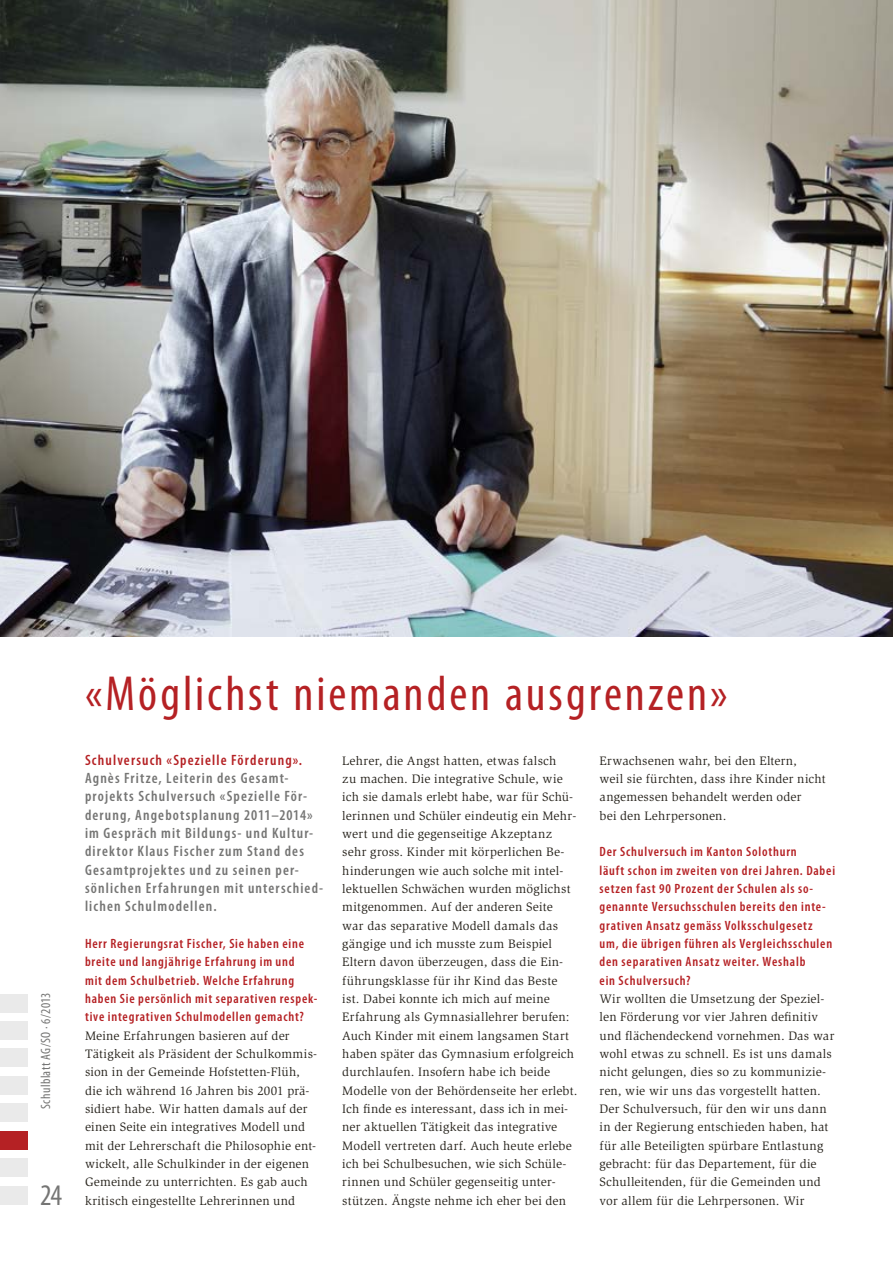
<style>
.page{position:relative;width:893px;height:1263px;background:#fff}
.page>*{position:absolute;margin:0;border:0;box-sizing:border-box;transform-origin:0 0}
.t1{font:condensed 49.5px "Myriad Pro";letter-spacing:.06em;color:#b52124}
.t2{font:condensed 30px "Myriad Pro";color:#757574}
.t3{font:600 condensed 15px/18.3px "Myriad Pro";letter-spacing:.075em;color:#757574}
.t4{font:600 condensed 15px "Myriad Pro";letter-spacing:.075em;color:#b52124}
.t5{font:600 condensed 13.5px/18.3px "Myriad Pro";letter-spacing:.06em;color:#b52124}
.t6{font:condensed 13.5px "Myriad Pro";letter-spacing:.03em;color:#757574}
.t7{font:12.6px/18.3px "Slimbach Std";letter-spacing:.015em;color:#27231c}
</style>
<div class="page">
<div style="left:0;top:1021px;width:28px;height:18px;background:#eaeaea"></div>
<div style="left:0;top:994px;width:28px;height:18px;background:#eaeaea"></div>
<div style="left:0;top:1048px;width:28px;height:19px;background:#eaeaea"></div>
<div style="left:0;top:1076px;width:28px;height:18px;background:#eaeaea"></div>
<div style="left:0;top:1103px;width:28px;height:19px;background:#eaeaea"></div>
<div style="left:0;top:1186px;width:28px;height:18px;background:#eaeaea"></div>
<div style="left:0;top:1158px;width:28px;height:19px;background:#eaeaea"></div>
<div style="left:0;top:1131px;width:28px;height:18px;background:#b52124"></div>
<img style="left:0;top:0;width:893px;height:636px">
<p class="t6" style="left:38px;top:1109px;width:118px;rotate:-90deg">Schulblatt AG/SO · 6/2013</p>
<h2 class="t2" style="left:40px;top:1176px;width:23px">24</h2>
<h1 class="t1" style="left:85px;top:663px;width:644px">«Möglichst niemanden ausgrenzen»</h1>
<p class="t4" style="left:85px;top:750px;width:219px">Schulversuch «Spezielle Förderung».</p>
<p class="t3" style="left:85px;top:768px;width:240px">Agnès Fritze, Leiterin des Gesamt&shy;projekts Schulversuch «Spezielle För&shy;derung, Angebotsplanung 2011–2014» im Gespräch mit Bildungs- und Kultur&shy;direktor Klaus Fischer zum Stand des Gesamtprojektes und zu seinen per&shy;sönlichen Erfahrungen mit unterschied&shy;lichen Schulmodellen.</p>
<p class="t5" style="left:85px;top:934px;width:234px">Herr Regierungsrat Fischer, Sie haben eine breite und langjährige Erfahrung im und<br>mit dem Schulbetrieb. Welche Erfahrung haben Sie persönlich mit separativen respek&shy;tive integrativen Schulmodellen gemacht?</p>
<p class="t7" style="left:85px;top:1026px;width:234px">Meine Erfahrungen basieren auf der Tätigkeit als Präsident der Schulkommis&shy;sion in der Gemeinde Hofstetten-Flüh, die ich während 16 Jahren bis 2001 prä&shy;sidiert habe. Wir hatten damals auf der einen Seite ein integratives Modell und mit der Lehrerschaft die Philosophie ent&shy;wickelt, alle Schulkinder in der eigenen Gemeinde zu unterrichten. Es gab auch kritisch eingestellte Lehrerinnen und</p>
<p class="t7" style="left:342px;top:751px;width:237px">Lehrer, die Angst hatten, etwas falsch<br>zu machen. Die integrative Schule, wie ich sie damals erlebt habe, war für Schü&shy;lerinnen und Schüler eindeutig ein Mehr&shy;wert und die gegenseitige Akzeptanz sehr gross. Kinder mit körperlichen Be&shy;hinderungen wie auch solche mit intel&shy;lektuellen Schwächen wurden möglichst mitgenommen. Auf der anderen Seite<br>war das separative Modell damals das gängige und ich musste zum Beispiel Eltern davon überzeugen, dass die Ein&shy;führungsklasse für ihr Kind das Beste ist. Dabei konnte ich mich auf meine Erfahrung als Gymnasiallehrer berufen:<br>Auch Kinder mit einem langsamen Start haben später das Gymnasium erfolgreich durchlaufen. Insofern habe ich beide Modelle von der Behördenseite her erlebt.<br>Ich finde es interessant, dass ich in mei&shy;ner aktuellen Tätigkeit das integrative Modell vertreten darf. Auch heute erlebe ich bei Schulbesuchen, wie sich Schüle&shy;rinnen und Schüler gegenseitig unter&shy;stützen. Ängste nehme ich eher bei den</p>
<p class="t7" style="left:600px;top:751px;width:228px">Erwachsenen wahr, bei den Eltern,<br>weil sie fürchten, dass ihre Kinder nicht angemessen behandelt werden oder<br>bei den Lehrpersonen.</p>
<p class="t5" style="left:600px;top:842px;width:237px">Der Schulversuch im Kanton Solothurn<br>läuft schon im zweiten von drei Jahren. Dabei setzen fast 90 Prozent der Schulen als so&shy;genannte Versuchsschulen bereits den inte&shy;grativen Ansatz gemäss Volksschulgesetz<br>um, die übrigen führen als Vergleichsschulen den separativen Ansatz weiter. Weshalb<br>ein Schulversuch?</p>
<p class="t7" style="left:600px;top:989px;width:236px">Wir wollten die Umsetzung der Speziel&shy;len Förderung vor vier Jahren definitiv und flächendeckend vornehmen. Das war wohl etwas zu schnell. Es ist uns damals nicht gelungen, dies so zu kommunizie&shy;ren, wie wir uns das vorgestellt hatten.<br>Der Schulversuch, für den wir uns dann in der Regierung entschieden haben, hat für alle Beteiligten spürbare Entlastung gebracht: für das Departement, für die Schulleitenden, für die Gemeinden und vor allem für die Lehrpersonen. Wir</p>
</div>
